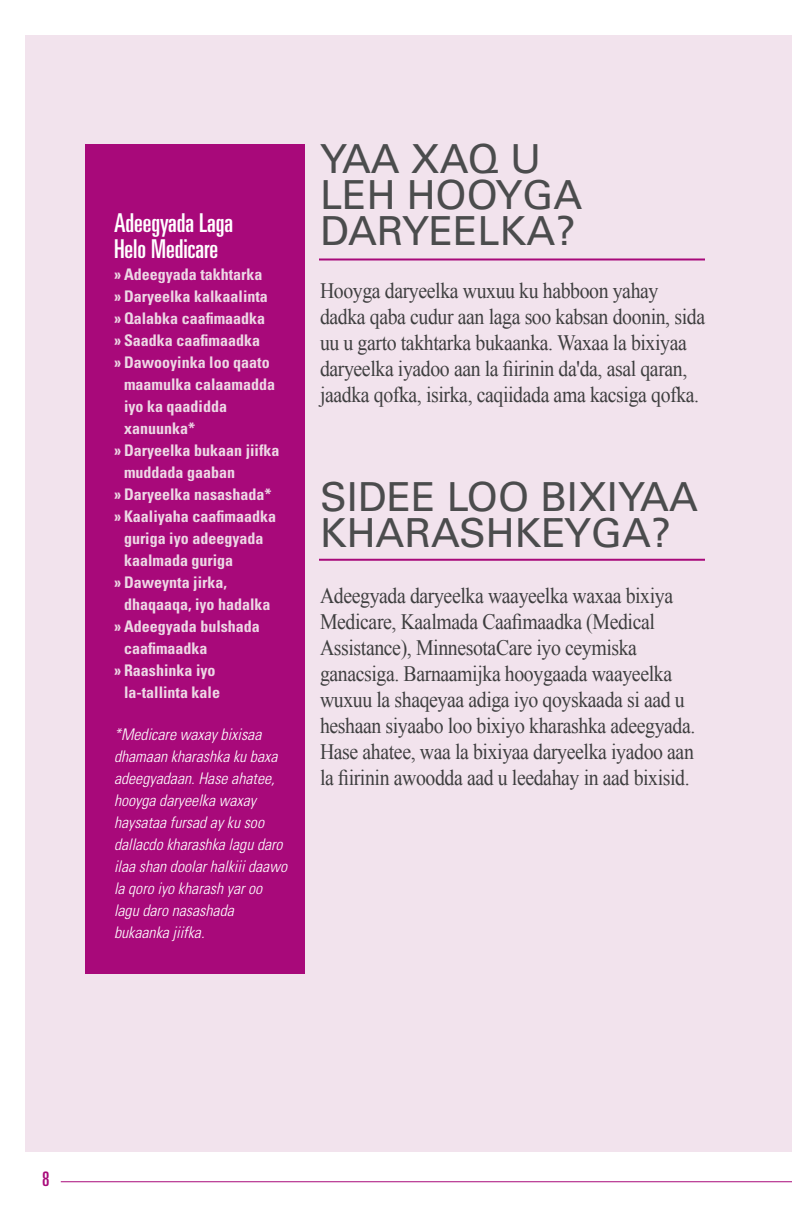
<style>
.page{position:relative;width:792px;height:1224px;background:#fff}
.page>*{position:absolute;margin:0;border:0;box-sizing:border-box;transform-origin:0 0}
.Heading{font:40px/36px "Univers LT Std";color:#4b4c4d}
.Notes{font:ultra-condensed 26px/26px "Univers LT Std";color:#fff}
.Body{font:22px/26px "Times New Roman";letter-spacing:-.02em;color:#3e3e3f;scale:.9 1}
.t1{font:ultra-condensed 20px "Univers LT Std";color:#a8097a}
.Side_Bar{font:700 condensed 16px/22px "Univers LT Std";color:#edd7e5}
.Side_Bar-2{font:italic 300 condensed 16px/22px "Univers LT Std";color:#fff}
</style>
<div class="page">
<hr style="left:61px;top:1181px;width:731px;height:1px;background:#a8097a">
<div style="left:26px;top:35px;width:766px;height:1117px;background:#f2e3ed"></div>
<div style="left:86px;top:144px;width:219px;height:830px;background:#a8097a"></div>
<hr style="left:319px;top:259px;width:386px;height:2px;background:#a8097a">
<hr style="left:319px;top:559px;width:386px;height:2px;background:#a8097a">
<p class="Notes" style="left:114px;top:210px;width:121px">Adeegyada Laga<br>Helo Medicare</p>
<p class="Side_Bar" style="left:114px;top:263px;width:150px">» Adeegyada takhtarka</p>
<p class="Side_Bar" style="left:114px;top:285px;width:155px">» Daryeelka kalkaalinta</p>
<p class="Side_Bar" style="left:114px;top:307px;width:153px">» Qalabka caafimaadka</p>
<p class="Side_Bar" style="left:114px;top:329px;width:147px">» Saadka caafimaadka</p>
<p class="Side_Bar" style="left:124px;top:351px;width:153px;text-indent:-10px">» Dawooyinka loo qaato maamulka calaamadda iyo ka qaadidda xanuunka*</p>
<p class="Side_Bar" style="left:124px;top:439px;width:157px;text-indent:-10px">» Daryeelka bukaan jiifka muddada gaaban</p>
<p class="Side_Bar" style="left:114px;top:483px;width:159px">» Daryeelka nasashada*</p>
<p class="Side_Bar" style="left:124px;top:505px;width:153px;text-indent:-10px">» Kaaliyaha caafimaadka guriga iyo adeegyada kaalmada guriga</p>
<p class="Side_Bar" style="left:124px;top:571px;width:148px;text-indent:-10px">» Daweynta jirka, dhaqaaqa, iyo hadalka</p>
<p class="Side_Bar" style="left:124px;top:615px;width:137px;text-indent:-10px">» Adeegyada bulshada caafimaadka</p>
<p class="Side_Bar" style="left:114px;top:659px;width:108px;text-align:right">» Raashinka iyo la-tallinta kale</p>
<p class="Side_Bar-2" style="left:114px;top:724px;width:175px">*Medicare waxay bixisaa dhamaan kharashka ku baxa adeegyadaan. Hase ahatee, hooyga daryeelka waxay haysataa fursad ay ku soo dallacdo kharashka lagu daro ilaa shan doolar halkiii daawo la qoro iyo kharash yar oo lagu daro nasashada bukaanka jiifka.</p>
<p class="Heading" style="left:320px;top:141px;width:264px">YAA XAQ U<br>LEH HOOYGA<br>DARYEELKA?</p>
<p class="Body" style="left:320px;top:278px;width:429px">Hooyga daryeelka wuxuu ku habboon yahay dadka qaba cudur aan laga soo kabsan doonin, sida uu u garto takhtarka bukaanka. Waxaa la bixiyaa daryeelka iyadoo aan la fiirinin da'da, asal qaran, jaadka qofka, isirka, caqiidada ama kacsiga qofka.</p>
<p class="Heading" style="left:320px;top:479px;width:379px">SIDEE LOO BIXIYAA<br>KHARASHKEYGA?</p>
<p class="Body" style="left:320px;top:583px;width:419px">Adeegyada daryeelka waayeelka waxaa bixiya Medicare, Kaalmada Caafimaadka (Medical Assistance), MinnesotaCare iyo ceymiska ganacsiga. Barnaamijka hooygaada waayeelka wuxuu la shaqeyaa adiga iyo qoyskaada si aad u heshaan siyaabo loo bixiyo kharashka adeegyada.<br>Hase ahatee, waa la bixiyaa daryeelka iyadoo aan la fiirinin awoodda aad u leedahay in aad bixisid.</p>
<p class="t1" style="left:42px;top:1167px;width:9px">8</p>
</div>
